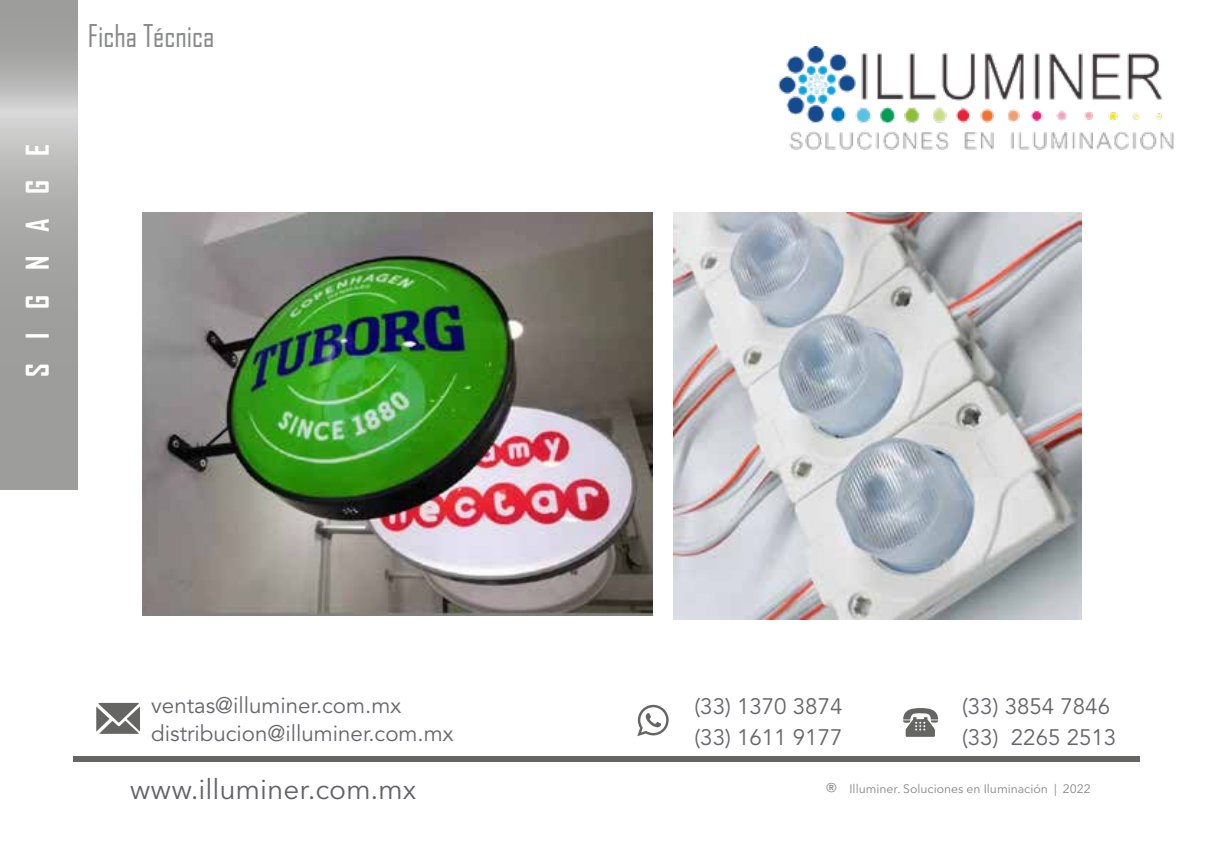
<style>
.page{position:relative;width:1224px;height:858px;background:#fff}
.page>*{position:absolute;margin:0;border:0;box-sizing:border-box;transform-origin:0 0}
.t1{font:30px "Agency FB";color:#878888}
.t2{font:700 30px "Agency FB";color:#fff}
.t3{font:27.8px "Avenir Next LT Pro";color:#626165}
.t4{font:22.4px/27.8px "Avenir LT Std";color:#65656c}
.t5{font:12.2px "Avenir Next LT Pro";color:#848687}
.s1{font-size:21.2px}
</style>
<div class="page">
<img style="left:143px;top:213px;width:510px;height:403px">
<img style="left:674px;top:213px;width:407px;height:407px">
<img style="left:778px;top:47px;width:396px;height:103px">
<svg style="left:0;top:0;width:77px;height:489px;background:#a9a9a8"></svg>
<div style="left:74px;top:756px;width:1066px;height:5px;background:#656664"></div>
<svg style="left:903px;top:708px;width:35px;height:29px"></svg>
<svg style="left:637px;top:705px;width:32px;height:31px"></svg>
<svg style="left:96px;top:703px;width:44px;height:31px"></svg>
<h1 class="t2" style="left:19px;top:377px;width:234px;rotate:-90deg">SI GN A GE</h1>
<h1 class="t1" style="left:88px;top:17px;width:128px">Ficha Técnica</h1>
<p class="t4" style="left:151px;top:692px;width:304px">ventas@illuminer.com.mx distribucion@illuminer.com.mx</p>
<p class="t3" style="left:130px;top:773px;width:288px">www.illuminer.com.mx</p>
<p class="t4" style="left:694px;top:691px;width:149px;line-height:30.8px">(33) 1370 3874 (33) 1611 9177</p>
<p class="t4" style="left:962px;top:691px;width:156px;line-height:31px">(33) 3854 7846 (33) 2265 2513</p>
<p class="t5" style="left:825px;top:782px;width:267px"><span class="s1">®</span> Illuminer. Soluciones en Iluminación | 2022</p>
</div>
